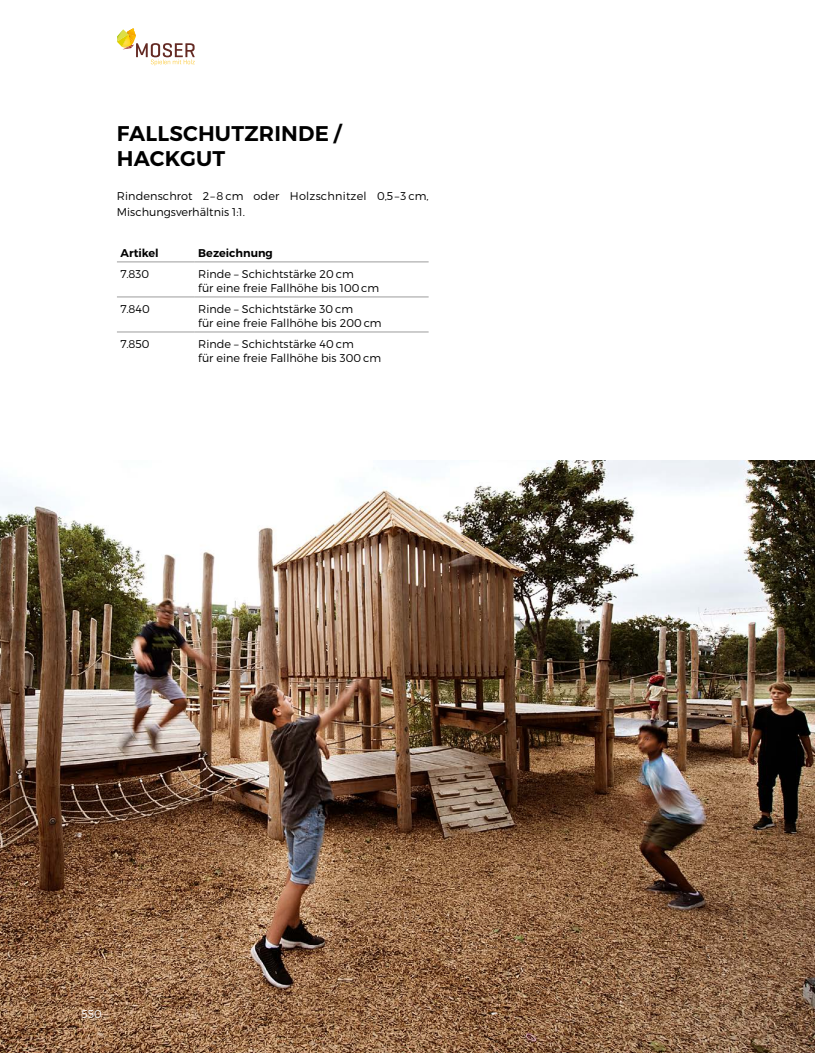
<style>
.page{position:relative;width:815px;height:1053px;background:#fff}
.page>*{position:absolute;margin:0;border:0;box-sizing:border-box;transform-origin:0 0}
.t1{font:600 21.25px/25.5px "Montserrat";letter-spacing:.01em;color:#000}
.t2{font:300 11.25px/13.5px "Montserrat";color:#000}
.t3{font:600 11.25px "Montserrat";color:#000}
.t4{font:300 11.25px "Montserrat";color:#fff}
</style>
<div class="page">
<hr style="left:117px;top:261px;width:78px;height:1px;background:#9d9d9c">
<hr style="left:195px;top:261px;width:234px;height:1px;background:#9d9d9c">
<hr style="left:117px;top:296px;width:78px;height:1px;background:#9d9d9c">
<hr style="left:195px;top:296px;width:234px;height:1px;background:#9d9d9c">
<hr style="left:117px;top:331px;width:78px;height:1px;background:#9d9d9c">
<hr style="left:195px;top:331px;width:234px;height:1px;background:#9d9d9c">
<img style="left:0;top:460px;width:815px;height:592px">
<svg style="left:117px;top:28px;width:78px;height:38px"></svg>
<h1 class="t1" style="left:117px;top:119px;width:226px">FALLSCHUTZRINDE /<br>HACKGUT</h1>
<p class="t2" style="left:117px;top:188px;width:313px;line-height:16.2px">Rindenschrot 2–8 cm oder Holzschnitzel 0,5–3 cm,<br>Mischungsverhältnis 1:1.</p>
<p class="t3" style="left:120px;top:243px;width:40px">Artikel</p>
<p class="t3" style="left:198px;top:243px;width:76px">Bezeichnung</p>
<p class="t2" style="left:120px;top:267px;width:30px">7.830</p>
<p class="t2" style="left:198px;top:267px;width:183px">Rinde – Schichtstärke 20 cm<br>für eine freie Fallhöhe bis 100 cm</p>
<p class="t2" style="left:120px;top:302px;width:31px">7.840</p>
<p class="t2" style="left:198px;top:302px;width:185px">Rinde – Schichtstärke 30 cm<br>für eine freie Fallhöhe bis 200 cm</p>
<p class="t2" style="left:120px;top:337px;width:31px">7.850</p>
<p class="t2" style="left:198px;top:337px;width:184px">Rinde – Schichtstärke 40 cm<br>für eine freie Fallhöhe bis 300 cm</p>
<p class="t4" style="left:81px;top:1006px;width:22px">550</p>
</div>
